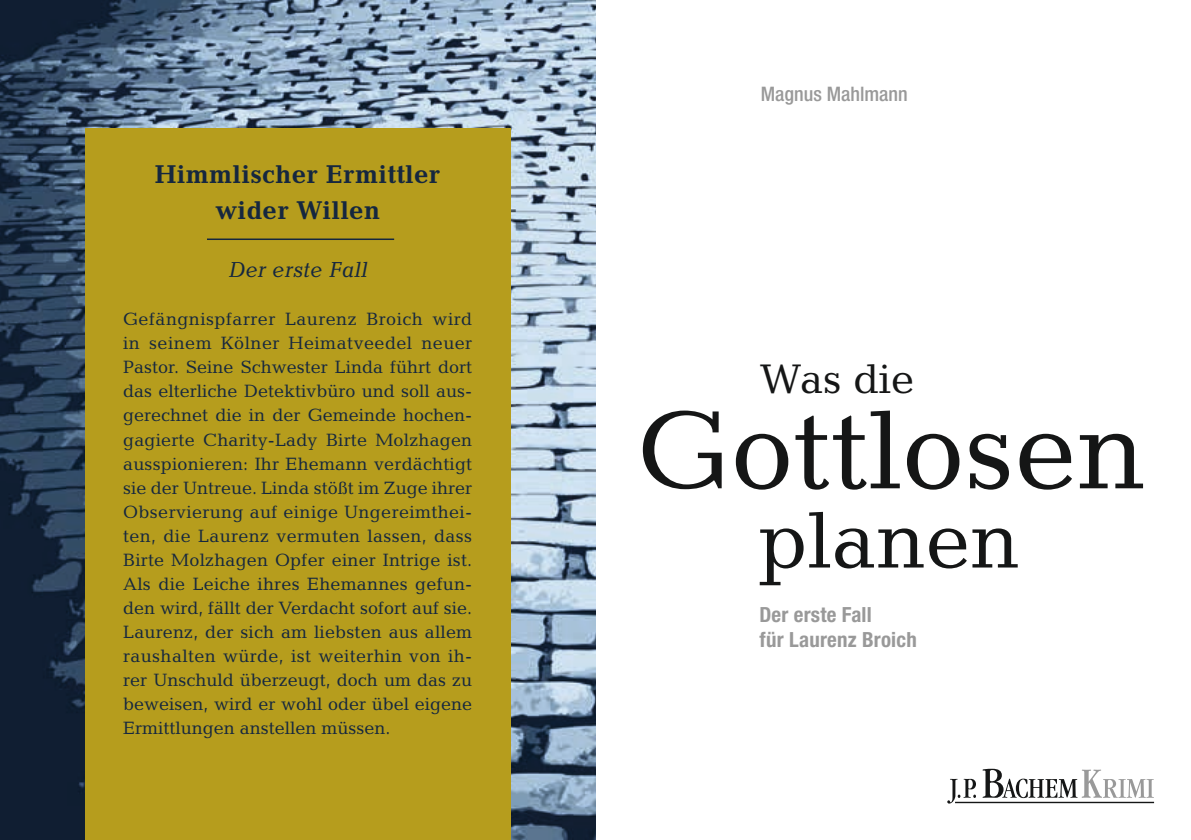
<style>
.page{position:relative;width:1191px;height:840px;background:#fff}
.page>*{position:absolute;margin:0;border:0;box-sizing:border-box;transform-origin:0 0}
.t1{font:112.6px "Candida";color:#151616}
.t2{font:80.6px "Candida";color:#151616}
.t3{font:41.8px "Candida";color:#151616}
.t4{font:700 26px/36px "Candida";letter-spacing:.01em;color:#15273f;text-align:center}
.t5{font:italic 22px "Candida";color:#15273f}
.t6{font:700 condensed 20.8px/25px "Helvetica Neue";letter-spacing:.01em;color:#999}
.t7{font:500 condensed 20px "Helvetica Neue";color:#999}
.t8{font:18px/24px "Candida";color:#15273f;text-align:justify}
</style>
<div class="page">
<hr style="left:955px;top:801px;width:199px;height:1px;background:#151616">
<svg style="left:947px;top:778px;width:29px;height:25px"></svg>
<svg style="left:982px;top:768px;width:172px;height:29px"></svg>
<img style="left:0;top:0;width:595px;height:839px">
<div style="left:85px;top:129px;width:425px;height:710px;background:#b69d1d"></div>
<hr style="left:207px;top:238px;width:187px;height:2px;background:#15273f">
<h3 class="t4" style="left:155px;top:156px;width:287px">Himmlischer Ermittler wider Willen</h3>
<p class="t5" style="left:228px;top:257px;width:140px">Der erste Fall</p>
<p class="t8" style="left:123px;top:307px;width:350px">Gefängnispfarrer Laurenz Broich wird in seinem Kölner Heimatveedel neuer Pastor. Seine Schwester Linda führt dort das elterliche Detektivbüro und soll aus&shy;gerechnet die in der Gemeinde hochen&shy;gagierte Charity-Lady Birte Molzhagen ausspionieren: Ihr Ehemann verdächtigt sie der Untreue. Linda stößt im Zuge ihrer Observierung auf einige Ungereimthei&shy;ten, die Laurenz vermuten lassen, dass Birte Molzhagen Opfer einer Intrige ist.<br>Als die Leiche ihres Ehemannes gefun&shy;den wird, fällt der Verdacht sofort auf sie.<br>Laurenz, der sich am liebsten aus allem raushalten würde, ist weiterhin von ih&shy;rer Unschuld überzeugt, doch um das zu beweisen, wird er wohl oder übel eigene Ermittlungen anstellen müssen.</p>
<p class="t7" style="left:760px;top:82px;width:148px">Magnus Mahlmann</p>
<h3 class="t3" style="left:760px;top:354px;width:156px">Was die</h3>
<h1 class="t1" style="left:637px;top:386px;width:510px">Gottlosen</h1>
<h2 class="t2" style="left:758px;top:494px;width:263px">planen</h2>
<p class="t6" style="left:759px;top:601px;width:159px">Der erste Fall<br>für Laurenz Broich</p>
</div>
